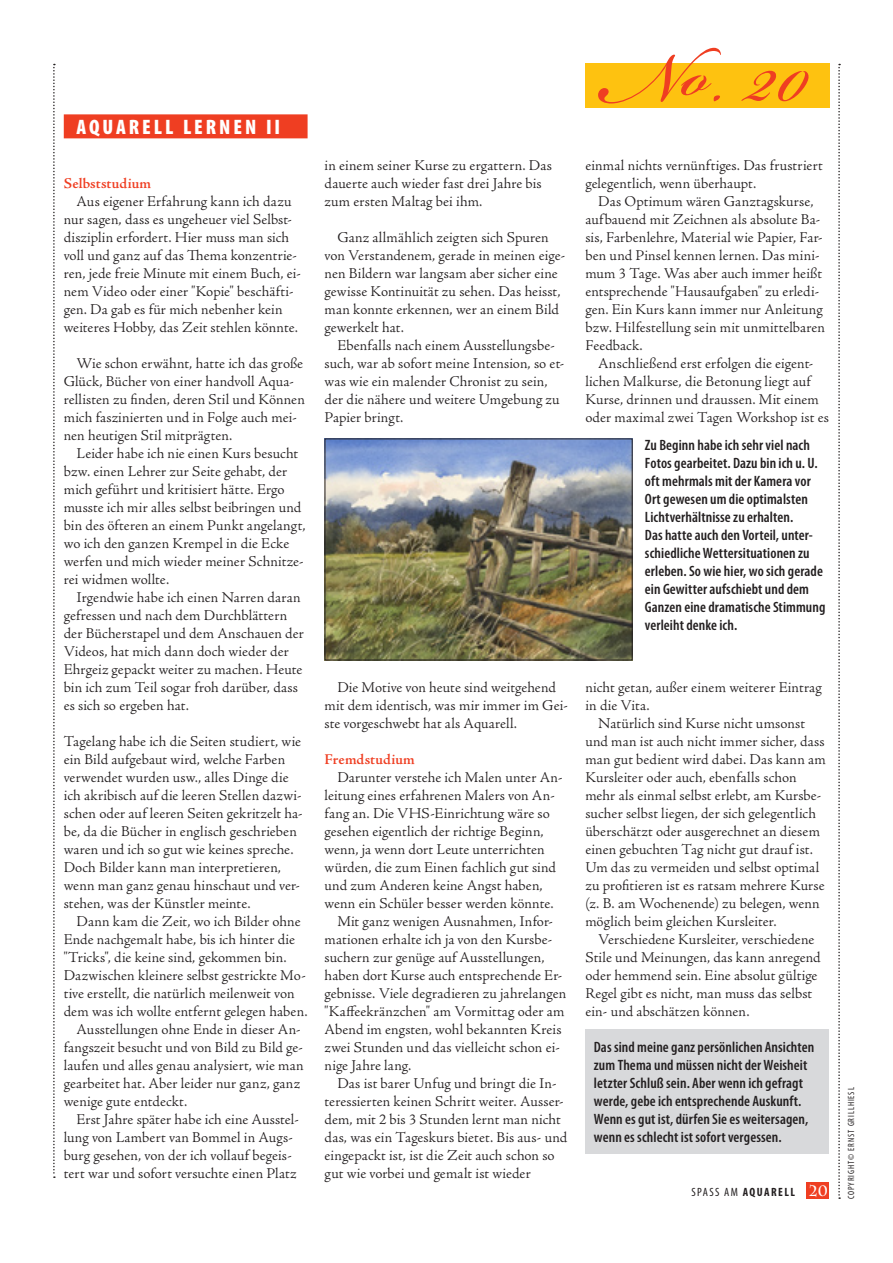
<style>
.page{position:relative;width:893px;height:1263px;background:#fff}
.page>*{position:absolute;margin:0;border:0;box-sizing:border-box;transform-origin:0 0}
.t1{font:111px "Bickham Script Pro";color:#ef3e22}
.t2{font:900 condensed 21px "Myriad Pro";letter-spacing:.14em;color:#fff}
.t3{font:300 15px/18px "Adobe Jenson Pro";letter-spacing:.01em;color:#231f20}
.t4{font:600 condensed 15px/18px "Myriad Pro";letter-spacing:.005em;color:#231f20}
.t5{font:600 15px "Adobe Jenson Pro";letter-spacing:.005em;color:#ef3e22}
.t6{font:700 condensed 12px "Myriad Pro";letter-spacing:.12em;color:#231f20}
.t7{font:condensed 9px "Myriad Pro";letter-spacing:.1em;color:#231f20}
.s1{font-weight:400}
.s2{font-family:"Charlemagne Std";font-stretch:normal;font-size:15px;color:#fff}
</style>
<div class="page">
<svg style="left:53px;top:64px;width:2px;height:1114px"></svg>
<svg style="left:838px;top:64px;width:2px;height:1135px"></svg>
<div style="left:806px;top:1182px;width:23px;height:17px;background:#ef3e22"></div>
<div style="left:585px;top:1029px;width:244px;height:125px;background:#d8d9db"></div>
<div style="left:585px;top:64px;width:244px;height:44px;background:#fec210"></div>
<div style="left:64px;top:114px;width:244px;height:24px;background:#ef3e22"></div>
<img style="left:327px;top:441px;width:303px;height:217px">
<div style="left:325px;top:439px;width:307px;height:221px;border:1px solid #231f20"></div>
<h2 class="t2" style="left:77px;top:113px;width:205px">AQUARELL LERNEN II</h2>
<p class="t5" style="left:64px;top:174px;width:89px">Selbststudium</p>
<p class="t3" style="left:64px;top:192px;width:239px;text-indent:13px">Aus eigener Erfahrung kann ich dazu nur sagen, dass es ungeheuer viel Selbst&shy;disziplin erfordert. Hier muss man sich voll und ganz auf das Thema konzentrie&shy;ren, jede freie Minute mit einem Buch, ei&shy;nem Video oder einer "Kopie" beschäfti&shy;gen. Da gab es für mich nebenher kein weiteres Hobby, das Zeit stehlen könnte.</p>
<p class="t3" style="left:64px;top:354px;width:243px;text-indent:13px">Wie schon erwähnt, hatte ich das große Glück, Bücher von einer handvoll Aqua&shy;rellisten zu finden, deren Stil und Können mich faszinierten und in Folge auch mei&shy;nen heutigen Stil mitprägten.</p>
<p class="t3" style="left:64px;top:444px;width:243px;text-indent:13px">Leider habe ich nie einen Kurs besucht bzw. einen Lehrer zur Seite gehabt, der mich geführt und kritisiert hätte. Ergo musste ich mir alles selbst beibringen und bin des öfteren an einem Punkt angelangt, wo ich den ganzen Krempel in die Ecke werfen und mich wieder meiner Schnitze&shy;rei widmen wollte.</p>
<p class="t3" style="left:64px;top:588px;width:242px;text-indent:13px">Irgendwie habe ich einen Narren daran gefressen und nach dem Durchblättern der Bücherstapel und dem Anschauen der Videos, hat mich dann doch wieder der Ehrgeiz gepackt weiter zu machen. Heute bin ich zum Teil sogar froh darüber, dass es sich so ergeben hat.</p>
<p class="t3" style="left:64px;top:732px;width:241px">Tagelang habe ich die Seiten studiert, wie ein Bild aufgebaut wird, welche Farben verwendet wurden usw., alles Dinge die ich akribisch auf die leeren Stellen dazwi&shy;schen oder auf leeren Seiten gekritzelt ha&shy;be, da die Bücher in englisch geschrieben waren und ich so gut wie keines spreche.<br>Doch Bilder kann man interpretieren, wenn man ganz genau hinschaut und ver&shy;stehen, was der Künstler meinte.</p>
<p class="t3" style="left:77px;top:912px;width:225px">Dann kam die Zeit, wo ich Bilder ohne</p>
<p class="t3" style="left:64px;top:930px;width:233px">Ende nachgemalt habe, bis ich hinter die</p>
<p class="t3" style="left:64px;top:948px;width:224px">"Tricks", die keine sind, gekommen bin.</p>
<p class="t3" style="left:64px;top:966px;width:244px">Dazwischen kleinere selbst gestrickte Mo-</p>
<p class="t3" style="left:64px;top:984px;width:232px">tive erstellt, die natürlich meilenweit von</p>
<p class="t3" style="left:64px;top:1002px;width:245px">dem was ich wollte entfernt gelegen haben.</p>
<p class="t3" style="left:77px;top:1020px;width:226px">Ausstellungen ohne Ende in dieser An-</p>
<p class="t3" style="left:64px;top:1038px;width:241px">fangszeit besucht und von Bild zu Bild ge-</p>
<p class="t3" style="left:64px;top:1056px;width:241px">laufen und alles genau analysiert, wie man</p>
<p class="t3" style="left:64px;top:1074px;width:238px">gearbeitet hat. Aber leider nur ganz, ganz</p>
<p class="t3" style="left:64px;top:1092px;width:125px">wenige gute entdeckt.</p>
<p class="t3" style="left:77px;top:1110px;width:224px">Erst Jahre später habe ich eine Ausstel-</p>
<p class="t3" style="left:64px;top:1128px;width:231px">lung von Lambert van Bommel in Augs-</p>
<p class="t3" style="left:64px;top:1146px;width:230px">burg gesehen, von der ich vollauf begeis-</p>
<p class="t3" style="left:64px;top:1164px;width:234px">tert war und sofort versuchte einen Platz</p>
<p class="t3" style="left:325px;top:156px;width:229px">in einem seiner Kurse zu ergattern. Das dauerte auch wieder fast drei Jahre bis zum ersten Maltag bei ihm.</p>
<p class="t3" style="left:325px;top:228px;width:242px;text-indent:13px">Ganz allmählich zeigten sich Spuren von Verstandenem, gerade in meinen eige&shy;nen Bildern war langsam aber sicher eine gewisse Kontinuität zu sehen. Das heisst, man konnte erkennen, wer an einem Bild gewerkelt hat.</p>
<p class="t3" style="left:325px;top:336px;width:241px;text-indent:13px">Ebenfalls nach einem Ausstellungsbe&shy;such, war ab sofort meine Intension, so et&shy;was wie ein malender Chronist zu sein, der die nähere und weitere Umgebung zu Papier bringt.</p>
<p class="t3" style="left:325px;top:678px;width:245px;text-indent:13px">Die Motive von heute sind weitgehend mit dem identisch, was mir immer im Gei&shy;ste vorgeschwebt hat als Aquarell.</p>
<p class="t5" style="left:325px;top:750px;width:92px">Fremdstudium</p>
<p class="t3" style="left:337px;top:768px;width:227px">Darunter verstehe ich Malen unter An-</p>
<p class="t3" style="left:325px;top:786px;width:232px">leitung eines erfahrenen Malers von An-</p>
<p class="t3" style="left:325px;top:804px;width:227px">fang an. Die VHS-Einrichtung wäre so</p>
<p class="t3" style="left:325px;top:822px;width:221px">gesehen eigentlich der richtige Beginn,</p>
<p class="t3" style="left:325px;top:840px;width:222px">wenn, ja wenn dort Leute unterrichten</p>
<p class="t3" style="left:325px;top:858px;width:233px">würden, die zum Einen fachlich gut sind</p>
<p class="t3" style="left:325px;top:876px;width:220px">und zum Anderen keine Angst haben,</p>
<p class="t3" style="left:325px;top:894px;width:231px">wenn ein Schüler besser werden könnte.</p>
<p class="t3" style="left:337px;top:912px;width:217px">Mit ganz wenigen Ausnahmen, Infor-</p>
<p class="t3" style="left:325px;top:930px;width:229px">mationen erhalte ich ja von den Kursbe-</p>
<p class="t3" style="left:325px;top:948px;width:222px">suchern zur genüge auf Ausstellungen,</p>
<p class="t3" style="left:325px;top:966px;width:239px">haben dort Kurse auch entsprechende Er-</p>
<p class="t3" style="left:325px;top:984px;width:243px">gebnisse. Viele degradieren zu jahrelangen</p>
<p class="t3" style="left:325px;top:1002px;width:241px">"Kaffeekränzchen" am Vormittag oder am</p>
<p class="t3" style="left:325px;top:1020px;width:239px">Abend im engsten, wohl bekannten Kreis</p>
<p class="t3" style="left:325px;top:1038px;width:237px">zwei Stunden und das vielleicht schon ei-</p>
<p class="t3" style="left:325px;top:1056px;width:88px">nige Jahre lang.</p>
<p class="t3" style="left:337px;top:1074px;width:221px">Das ist barer Unfug und bringt die In-</p>
<p class="t3" style="left:325px;top:1092px;width:241px">teressierten keinen Schritt weiter. Ausser-</p>
<p class="t3" style="left:325px;top:1110px;width:238px">dem, mit 2 bis 3 Stunden lernt man nicht</p>
<p class="t3" style="left:325px;top:1128px;width:244px">das, was ein Tageskurs bietet. Bis aus- und</p>
<p class="t3" style="left:325px;top:1146px;width:232px">eingepackt ist, ist die Zeit auch schon so</p>
<p class="t3" style="left:325px;top:1164px;width:208px">gut wie vorbei und gemalt ist wieder</p>
<h1 class="t1" style="left:608px;top:-3px;width:200px">No. 20</h1>
<p class="t3" style="left:585px;top:156px;width:239px">einmal nichts vernünftiges. Das frustriert gelegentlich, wenn überhaupt.</p>
<p class="t3" style="left:585px;top:192px;width:241px;text-indent:13px">Das Optimum wären Ganztagskurse, aufbauend mit Zeichnen als absolute Ba&shy;sis, Farbenlehre, Material wie Papier, Far&shy;ben und Pinsel kennen lernen. Das mini&shy;mum 3 Tage. Was aber auch immer heißt entsprechende "Hausaufgaben" zu erledi&shy;gen. Ein Kurs kann immer nur Anleitung bzw. Hilfestellung sein mit unmittelbaren Feedback.</p>
<p class="t3" style="left:585px;top:354px;width:245px;text-indent:13px">Anschließend erst erfolgen die eigent&shy;lichen Malkurse, die Betonung liegt auf Kurse, drinnen und draussen. Mit einem oder maximal zwei Tagen Workshop ist es</p>
<p class="t4" style="left:645px;top:436px;width:182px">Zu Beginn habe ich sehr viel nach<br>Fotos gearbeitet. Dazu bin ich u. U. oft mehrmals mit der Kamera vor<br>Ort gewesen um die optimalsten<br>Lichtverhältnisse zu erhalten.<br>Das hatte auch den Vorteil, unter&shy;schiedliche Wettersituationen zu erleben. So wie hier, wo sich gerade ein Gewitter aufschiebt und dem<br>Ganzen eine dramatische Stimmung verleiht denke ich.</p>
<p class="t3" style="left:585px;top:678px;width:238px">nicht getan, außer einem weiterer Eintrag in die Vita.</p>
<p class="t3" style="left:585px;top:714px;width:242px;text-indent:13px">Natürlich sind Kurse nicht umsonst und man ist auch nicht immer sicher, dass man gut bedient wird dabei. Das kann am Kursleiter oder auch, ebenfalls schon mehr als einmal selbst erlebt, am Kursbe&shy;sucher selbst liegen, der sich gelegentlich überschätzt oder ausgerechnet an diesem einen gebuchten Tag nicht gut drauf ist.<br>Um das zu vermeiden und selbst optimal zu profitieren ist es ratsam mehrere Kurse (z. B. am Wochenende) zu belegen, wenn möglich beim gleichen Kursleiter.</p>
<p class="t3" style="left:585px;top:930px;width:237px;text-indent:13px">Verschiedene Kursleiter, verschiedene Stile und Meinungen, das kann anregend oder hemmend sein. Eine absolut gültige Regel gibt es nicht, man muss das selbst ein- und abschätzen können.</p>
<p class="t4" style="left:594px;top:1037px;width:222px">Das sind meine ganz persönlichen Ansichten zum Thema und müssen nicht der Weisheit letzter Schluß sein. Aber wenn ich gefragt werde, gebe ich entsprechende Auskunft.<br>Wenn es gut ist, dürfen Sie es weitersagen, wenn es schlecht ist sofort vergessen.</p>
<p class="t6" style="left:691px;top:1184px;width:138px"><span class="s1">SPASS AM</span> AQUARELL <span class="s2">20</span></p>
<p class="t7" style="left:846px;top:1199px;width:113px;rotate:-90deg">COPYRIGHT© ERNST GRILLHIESL</p>
</div>
